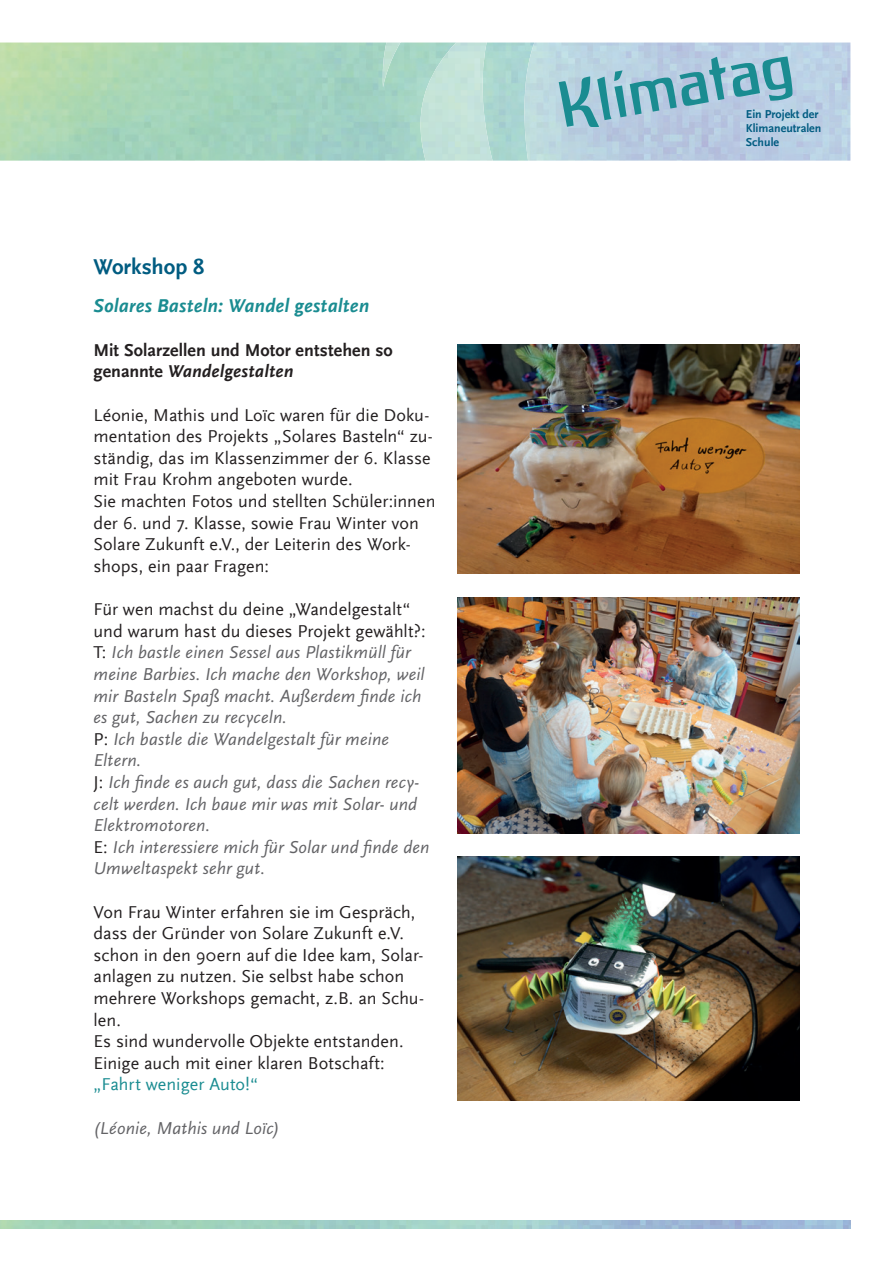
<style>
.page{position:relative;width:893px;height:1263px;background:#fff}
.page>*{position:absolute;margin:0;border:0;box-sizing:border-box;transform-origin:0 0}
.t1{font:700 22.5px "Scala Sans OT";color:#015c81}
.t2{font:italic 700 19.5px "Scala Sans OT";letter-spacing:.01em;color:#1a8c91}
.t3{font:18px/21.6px "Scala Sans OT";letter-spacing:.005em;color:#231f20}
.t4{font:italic 18px/21.6px "Scala Sans Pro";letter-spacing:.01em;color:#636366}
.t5{font:700 18px/21.6px "Scala Sans OT";letter-spacing:.005em;color:#231f20}
.t6{font:18px "Scala Sans OT";letter-spacing:.005em;color:#1a8c91}
.t7{font:700 12px/14.4px "Scala Sans OT";color:#015c81}
.s1{font-style:italic}
.s2{font-family:"Scala Sans OT";font-style:normal;color:#231f20}
</style>
<div class="page">
<svg style="left:386px;top:42px;width:40px;height:1px"></svg>
<img style="left:382px;top:43px;width:18px;height:44px">
<svg style="left:426px;top:42px;width:102px;height:119px;background:#acd6d2"></svg>
<img style="left:418px;top:43px;width:75px;height:118px">
<svg style="left:559px;top:56px;width:234px;height:71px;background:#91bdcd"></svg>
<img style="left:457px;top:344px;width:342px;height:230px">
<img style="left:457px;top:597px;width:342px;height:237px">
<img style="left:457px;top:857px;width:342px;height:243px">
<p class="t1" style="left:94px;top:254px;width:112px">Workshop 8</p>
<p class="t2" style="left:94px;top:295px;width:277px">Solares Basteln: Wandel gestalten</p>
<p class="t5" style="left:94px;top:339px;width:301px">Mit Solarzellen und Motor entstehen so genannte <span class="s1">Wandelgestalten</span></p>
<p class="t3" style="left:94px;top:404px;width:343px">Léonie, Mathis und Loïc waren für die Doku&shy;mentation des Projekts „Solares Basteln“ zu&shy;ständig, das im Klassenzimmer der 6. Klasse mit Frau Krohm angeboten wurde.<br>Sie machten Fotos und stellten Schüler:innen der 6. und 7. Klasse, sowie Frau Winter von Solare Zukunft e.V., der Leiterin des Work&shy;shops, ein paar Fragen:</p>
<p class="t3" style="left:94px;top:599px;width:334px">Für wen machst du deine „Wandelgestalt“ und warum hast du dieses Projekt gewählt?:</p>
<p class="t4" style="left:94px;top:642px;width:337px"><span class="s2">T:</span> Ich bastle einen Sessel aus Plastikmüll für meine Barbies. Ich mache den Workshop, weil mir Basteln Spaß macht. Außerdem nde ich es gut, Sachen zu recyceln.<br><span class="s2">P:</span> Ich bastle die Wandelgestalt für meine Eltern.<br><span class="s2">J:</span> Ich nde es auch gut, dass die Sachen recy&shy;celt werden. Ich baue mir was mit Solar- und Elektromotoren.<br><span class="s2">E:</span> Ich interessiere mich für Solar und nde den Umweltaspekt sehr gut.</p>
<p class="t3" style="left:94px;top:901px;width:332px">Von Frau Winter erfahren sie im Gespräch, dass der Gründer von Solare Zukunft e.V. schon in den 90ern auf die Idee kam, Solar&shy;anlagen zu nutzen. Sie selbst habe schon mehrere Workshops gemacht, z.B. an Schu&shy;len.<br>Es sind wundervolle Objekte entstanden.<br>Einige auch mit einer klaren Botschaft:</p>
<p class="t6" style="left:94px;top:1075px;width:166px">„Fahrt weniger Auto!“</p>
<p class="t4" style="left:94px;top:1117px;width:188px">(Léonie, Mathis und Loïc)</p>
<p class="t7" style="left:746px;top:107px;width:77px">Ein Projekt der<br>Klimaneutralen<br>Schule</p>
</div>
